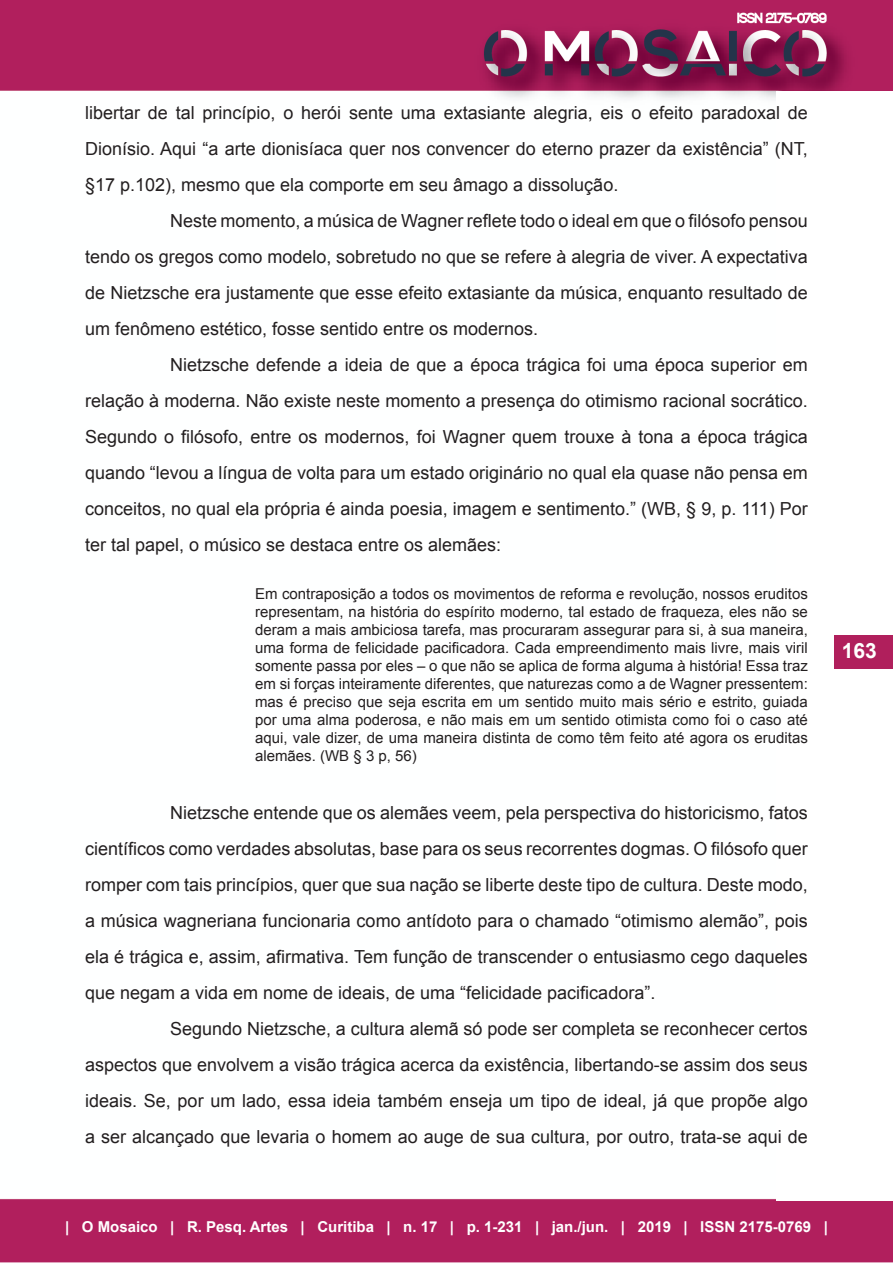
<style>
.page{position:relative;width:893px;height:1263px;background:#fff}
.page>*{position:absolute;margin:0;border:0;box-sizing:border-box;transform-origin:0 0}
.t1{font:700 21px "Arial";color:#fff}
.Corpo{font:18px/36px "Arial";color:#231f20;text-align:justify}
.citação{font:15px/18px "Arial";color:#231f20;text-align:justify}
.t2{font:700 15px "Arial";color:#fff}
</style>
<div class="page">
<img style="left:0;top:0;width:893px;height:1263px">
<div style="left:777px;top:92px;width:116px;height:1109px;background:#fff"></div>
<div style="left:834px;top:635px;width:59px;height:33px;background:#b01f5c"></div>
<p class="Corpo" style="left:85px;top:95px;width:724px">libertar de tal princípio, o herói sente uma extasiante alegria, eis o efeito paradoxal de Dionísio. Aqui “a arte dionisíaca quer nos convencer do eterno prazer da existência” (NT, §17 p.102), mesmo que ela comporte em seu âmago a dissolução.</p>
<p class="Corpo" style="left:85px;top:203px;width:724px;text-indent:85px">Neste momento, a música de Wagner reflete todo o ideal em que o filósofo pensou tendo os gregos como modelo, sobretudo no que se refere à alegria de viver. A expectativa de Nietzsche era justamente que esse efeito extasiante da música, enquanto resultado de um fenômeno estético, fosse sentido entre os modernos.</p>
<p class="Corpo" style="left:85px;top:347px;width:724px;text-indent:85px">Nietzsche defende a ideia de que a época trágica foi uma época superior em relação à moderna. Não existe neste momento a presença do otimismo racional socrático.<br>Segundo o filósofo, entre os modernos, foi Wagner quem trouxe à tona a época trágica quando “levou a língua de volta para um estado originário no qual ela quase não pensa em conceitos, no qual ela própria é ainda poesia, imagem e sentimento.” (WB, § 9, p. 111) Por ter tal papel, o músico se destaca entre os alemães:</p>
<p class="citação" style="left:255px;top:585px;width:554px">Em contraposição a todos os movimentos de reforma e revolução, nossos eruditos representam, na história do espírito moderno, tal estado de fraqueza, eles não se deram a mais ambiciosa tarefa, mas procuraram assegurar para si, à sua maneira, uma forma de felicidade pacificadora. Cada empreendimento mais livre, mais viril somente passa por eles – o que não se aplica de forma alguma à história! Essa traz em si forças inteiramente diferentes, que naturezas como a de Wagner pressentem: mas é preciso que seja escrita em um sentido muito mais sério e estrito, guiada por uma alma poderosa, e não mais em um sentido otimista como foi o caso até aqui, vale dizer, de uma maneira distinta de como têm feito até agora os eruditas alemães. (WB § 3 p, 56)</p>
<p class="Corpo" style="left:85px;top:794px;width:724px;text-indent:85px">Nietzsche entende que os alemães veem, pela perspectiva do historicismo, fatos científicos como verdades absolutas, base para os seus recorrentes dogmas. O filósofo quer romper com tais princípios, quer que sua nação se liberte deste tipo de cultura. Deste modo, a música wagneriana funcionaria como antídoto para o chamado “otimismo alemão”, pois ela é trágica e, assim, afirmativa. Tem função de transcender o entusiasmo cego daqueles que negam a vida em nome de ideais, de uma “felicidade pacificadora”.</p>
<p class="Corpo" style="left:85px;top:1010px;width:724px;text-indent:85px">Segundo Nietzsche, a cultura alemã só pode ser completa se reconhecer certos aspectos que envolvem a visão trágica acerca da existência, libertando-se assim dos seus ideais. Se, por um lado, essa ideia também enseja um tipo de ideal, já que propõe algo a ser alcançado que levaria o homem ao auge de sua cultura, por outro, trata-se aqui de</p>
<p class="t1" style="left:842px;top:636px;width:37px">163</p>
<p class="t2" style="left:65px;top:1217px;width:764px">| O Mosaico | R. Pesq. Artes | Curitiba | n. 17 | p. 1-231 | jan./jun. | 2019 | ISSN 2175-0769 |</p>
</div>
